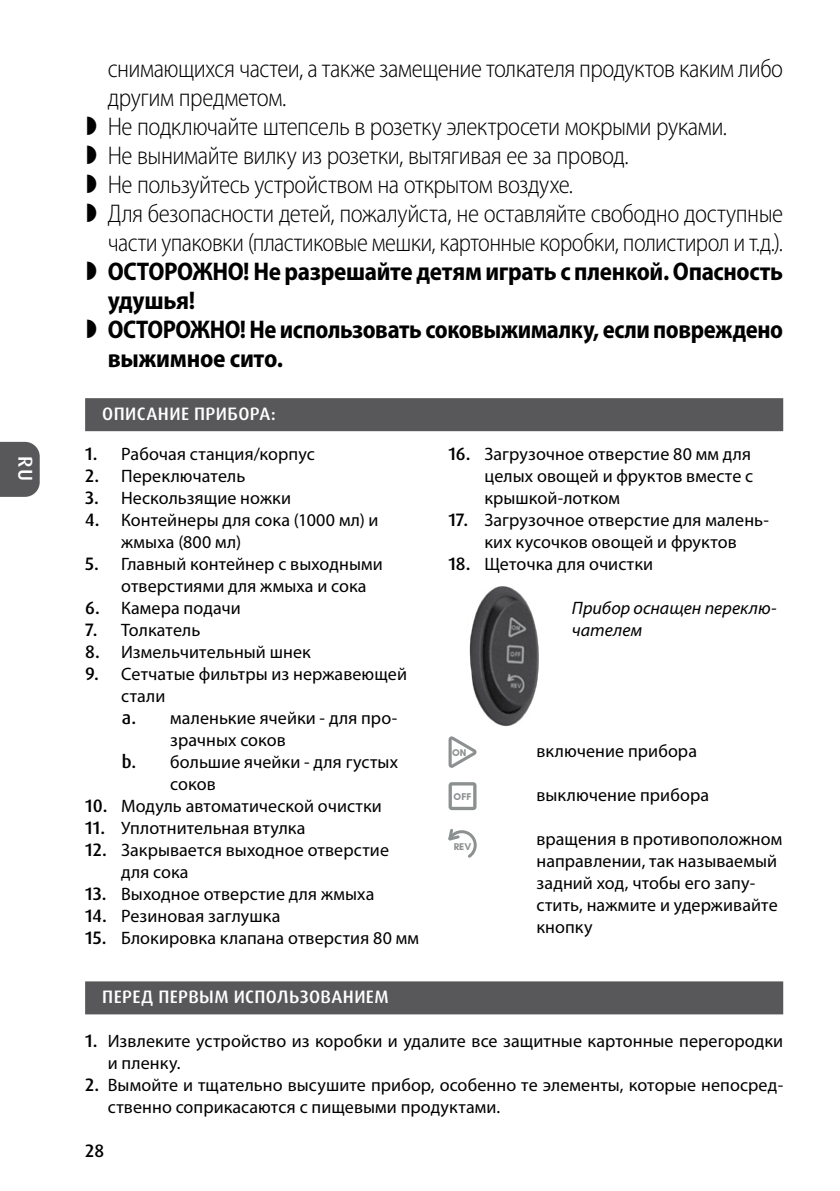
<style>
.page{position:relative;width:840px;height:1191px;background:#fff}
.page>*{position:absolute;margin:0;border:0;box-sizing:border-box;transform-origin:0 0}
.t1{font:300 semi-condensed 25.6px/29px "Myriad Pro";letter-spacing:-.02em;color:#000}
.t2{font:700 semi-condensed 25.6px/29px "Myriad Pro";letter-spacing:-.015em;color:#000}
.t3{font:500 20px "Dax Pro";color:#fff}
.t4{font:18px/22px "Myriad Pro";letter-spacing:.005em;color:#000}
.t5{font:500 18px "Dax Pro";letter-spacing:.02em;color:#fff}
.t6{font:italic 18px/22px "Myriad Pro";color:#000}
.t7{font:500 18px "Dax Pro";color:#000}
.t8{font:700 10px "Glacial Indifference";color:#8d9091}
.s1{font-family:"Dax Pro";font-weight:500}
</style>
<div class="page">
<svg style="left:0;top:442px;width:40px;height:55px;background:#606062"></svg>
<div style="left:85px;top:398px;width:697px;height:33px;background:#58585a"></div>
<svg style="left:448px;top:736px;width:28px;height:32px"></svg>
<svg style="left:448px;top:782px;width:28px;height:28px"></svg>
<svg style="left:448px;top:829px;width:28px;height:28px"></svg>
<div style="left:85px;top:981px;width:697px;height:33px;background:#58585a"></div>
<img style="left:469px;top:586px;width:70px;height:141px">
<p class="t3" style="left:38px;top:456px;width:27px;rotate:90deg">RU</p>
<p class="t1" style="left:108px;top:54px;width:676px">снимающихся частеи, а также замещение толкателя продуктов каким либо другим предметом.<br>Не подключайте штепсель в розетку электросети мокрыми руками.<br>Не вынимайте вилку из розетки, вытягивая ее за провод.<br>Не пользуйтесь устройством на открытом воздухе.<br>Для безопасности детей, пожалуйста, не оставляйте свободно доступные части упаковки (пластиковые мешки, картонные коробки, полистирол и т.д.).</p>
<h1 class="t2" style="left:108px;top:257px;width:676px">ОСТОРОЖНО! Не разрешайте детям играть с пленкой. Опасность удушья!<br>ОСТОРОЖНО! Не использовать соковыжималку, если повреждено выжимное сито.</h1>
<p class="t5" style="left:102px;top:402px;width:175px">ОПИСАНИЕ ПРИБОРА:</p>
<p class="t4" style="left:85px;top:443px;width:231px"><span class="s1">1.</span> Рабочая станция/корпус</p>
<p class="t4" style="left:85px;top:465px;width:162px"><span class="s1">2.</span> Переключатель</p>
<p class="t4" style="left:85px;top:487px;width:207px"><span class="s1">3.</span> Нескользящие ножки</p>
<p class="t4" style="left:121px;top:509px;width:259px;text-indent:-36px"><span class="s1">4.</span> Контейнеры для сока (1000 мл) и жмыха (800 мл)</p>
<p class="t4" style="left:121px;top:553px;width:263px;text-indent:-36px"><span class="s1">5.</span> Главный контейнер с выходными отверстиями для жмыха и сока</p>
<p class="t4" style="left:85px;top:597px;width:157px"><span class="s1">6.</span> Камера подачи</p>
<p class="t4" style="left:85px;top:619px;width:117px"><span class="s1">7.</span> Толкатель</p>
<p class="t4" style="left:85px;top:641px;width:227px"><span class="s1">8.</span> Измельчительный шнек</p>
<p class="t4" style="left:85px;top:663px;width:323px"><span class="s1">9.</span> Сетчатые фильтры из нержавеющей</p>
<p class="t4" style="left:121px;top:685px;width:46px">стали</p>
<p class="t4" style="left:122px;top:707px;width:277px"><span class="s1">a.</span> маленькие ячейки - для про-</p>
<p class="t4" style="left:170px;top:729px;width:117px">зрачных соков</p>
<p class="t4" style="left:122px;top:751px;width:278px"><span class="s1">b.</span> большие ячейки - для густых</p>
<p class="t4" style="left:170px;top:773px;width:47px">соков</p>
<p class="t4" style="left:85px;top:795px;width:298px"><span class="s1">10.</span> Модуль автоматической очистки</p>
<p class="t4" style="left:85px;top:817px;width:222px"><span class="s1">11.</span> Уплотнительная втулка</p>
<p class="t4" style="left:121px;top:839px;width:269px;text-indent:-36px"><span class="s1">12.</span> Закрывается выходное отверстие для сока</p>
<p class="t4" style="left:85px;top:883px;width:290px"><span class="s1">13.</span> Выходное отверстие для жмыха</p>
<p class="t4" style="left:85px;top:905px;width:197px"><span class="s1">14.</span> Резиновая заглушка</p>
<p class="t4" style="left:85px;top:927px;width:335px"><span class="s1">15.</span> Блокировка клапана отверстия 80 мм</p>
<p class="t4" style="left:484px;top:443px;width:270px;text-align:justify;text-indent:-36px"><span class="s1">16.</span> Загрузочное отверстие 80 мм для целых овощей и фруктов вместе с крышкой-лотком</p>
<p class="t4" style="left:448px;top:509px;width:322px;text-align:center"><span class="s1">17.</span> Загрузочное отверстие для малень&shy;ких кусочков овощей и фруктов</p>
<p class="t4" style="left:448px;top:553px;width:206px"><span class="s1">18.</span> Щеточка для очистки</p>
<p class="t6" style="left:571px;top:597px;width:206px">Прибор оснащен переклю&shy;чателем</p>
<p class="t8" style="left:452px;top:746px;width:16px">ON</p>
<p class="t4" style="left:536px;top:740px;width:162px">включение прибора</p>
<p class="t8" style="left:453px;top:790px;width:19px">OFF</p>
<p class="t8" style="left:452px;top:748px;width:16px">ON</p>
<p class="t4" style="left:536px;top:784px;width:174px">выключение прибора</p>
<p class="t4" style="left:536px;top:828px;width:247px">вращения в противоположном направлении, так называемый задний ход, чтобы его запу&shy;стить, нажмите и удерживайте кнопку</p>
<p class="t8" style="left:453px;top:787px;width:19px">OFF</p>
<p class="t8" style="left:453px;top:837px;width:19px">REV</p>
<p class="t8" style="left:453px;top:840px;width:19px">REV</p>
<p class="t5" style="left:102px;top:985px;width:288px">ПЕРЕД ПЕРВЫМ ИСПОЛЬЗОВАНИЕМ</p>
<p class="t4" style="left:108px;top:1030px;width:676px;text-indent:-23px"><span class="s1">1.</span> Извлеките устройство из коробки и удалите все защитные картонные перегородки и пленку.</p>
<p class="t4" style="left:108px;top:1074px;width:676px;text-indent:-23px"><span class="s1">2.</span> Вымойте и тщательно высушите прибор, особенно те элементы, которые непосред&shy;ственно соприкасаются с пищевыми продуктами.</p>
<p class="t7" style="left:85px;top:1139px;width:20px">28</p>
</div>
